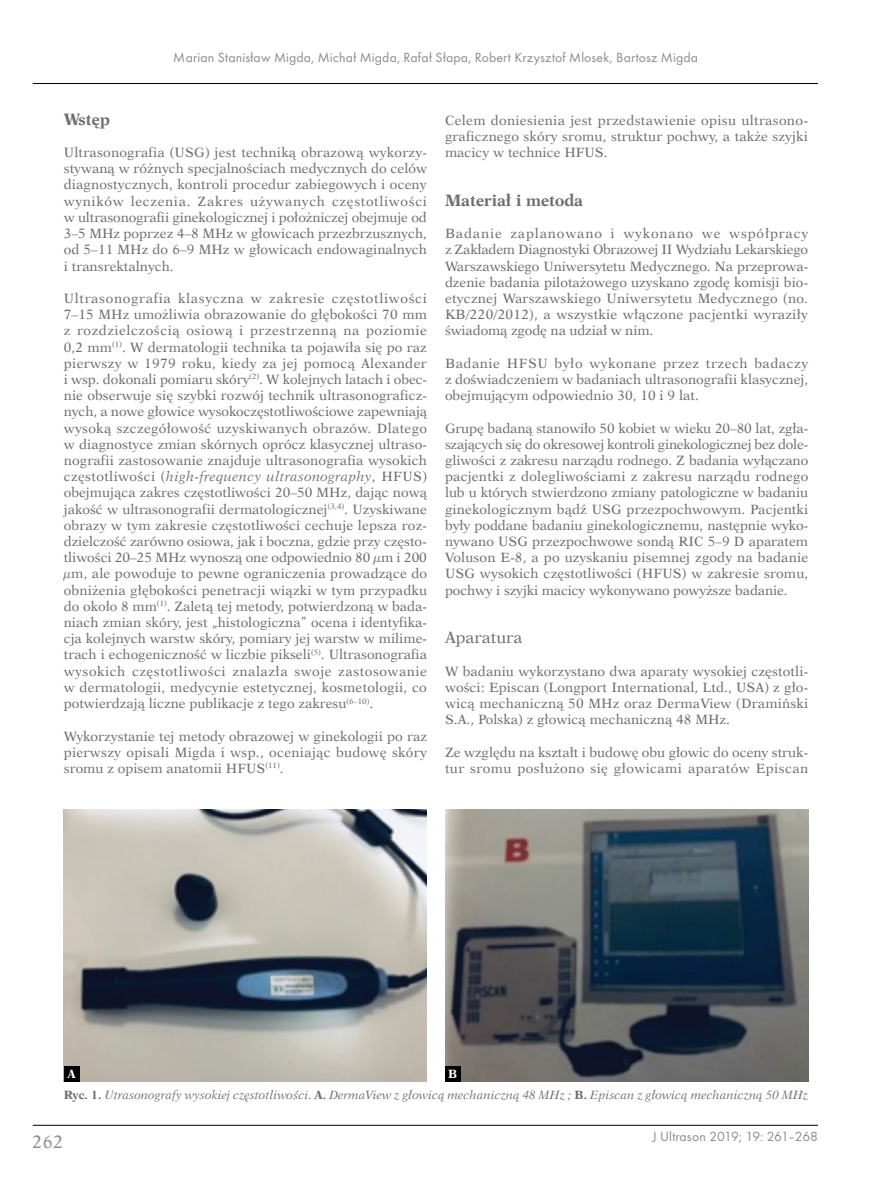
<style>
.page{position:relative;width:872px;height:1191px;background:#fff}
.page>*{position:absolute;margin:0;border:0;box-sizing:border-box;transform-origin:0 0}
.t1{font:18px "Dutch 823 EU Normal";color:#6d6e71}
._1st_Srodtytul_PL_An{font:16.5px "Dutch 823 EU Bold";color:#6d6e71}
._2st_Srodtytul_PL_An{font:16.5px "Dutch 823 EU Normal";color:#6d6e71}
.t2{font:13.8px "Futura TCE";letter-spacing:.01em;color:#6d6e71}
.BPL_-_Body_PL{font:13.5px/16.2px "Dutch 823 EU Normal";color:#6d6e71;text-align:justify}
.BPL_-_Body_PL-2{font:13.5px/16.2px "Dutch 823 EU Normal";letter-spacing:.03em;color:#6d6e71}
.Normalny{font:12px "Dutch 823 EU Italic";color:#6d6e71}
.Normalny-2{font:12px "Dutch 823 EU Bold";color:#fff}
.s1{font-family:"Dutch 823 EU Italic"}
.s2{font-family:"Dutch 823 EU Bold"}
</style>
<div class="page">
<hr style="left:33px;top:1125px;width:785px;height:1px;background:#000">
<hr style="left:33px;top:83px;width:785px;height:1px;background:#000">
<img style="left:64px;top:809px;width:363px;height:272px">
<img style="left:445px;top:809px;width:363px;height:272px">
<div style="left:64px;top:1066px;width:15px;height:15px;background:#000"></div>
<div style="left:445px;top:1066px;width:15px;height:15px;background:#000"></div>
<p class="t2" style="left:174px;top:49px;width:526px">Marian Stanisław Migda, Michał Migda, Rafał Słapa, Robert Krzysztof Mlosek, Bartosz Migda</p>
<p class="_1st_Srodtytul_PL_An" style="left:64px;top:109px;width:48px">Wstęp</p>
<p class="BPL_-_Body_PL" style="left:64px;top:144px;width:365px">Ultrasonografia (USG) jest techniką obrazową wykorzy&shy;stywaną w różnych specjalnościach medycznych do celów diagnostycznych, kontroli procedur zabiegowych i oceny wyników leczenia. Zakres używanych częstotliwości w ultrasonografii ginekologicznej i położniczej obejmuje od 3–5 MHz poprzez 4–8 MHz w głowicach przezbrzusznych, od 5–11 MHz do 6–9 MHz w głowicach endowaginalnych i transrektalnych.</p>
<p class="BPL_-_Body_PL" style="left:64px;top:290px;width:365px">Ultrasonografia klasyczna w zakresie częstotliwości 7–15 MHz umożliwia obrazowanie do głębokości 70 mm z rozdzielczością osiową i przestrzenną na poziomie 0,2 mm<sup>(1)</sup>. W dermatologii technika ta pojawiła się po raz pierwszy w 1979 roku, kiedy za jej pomocą Alexander i wsp. dokonali pomiaru skóry<sup>(2)</sup>. W kolejnych latach i obec&shy;nie obserwuje się szybki rozwój technik ultrasonograficz&shy;nych, a nowe głowice wysokoczęstotliwościowe zapewniają wysoką szczegółowość uzyskiwanych obrazów. Dlatego w diagnostyce zmian skórnych oprócz klasycznej ultraso&shy;nografii zastosowanie znajduje ultrasonografia wysokich częstotliwości (<span class="s1">high-frequency ultrasonography</span>, HFUS) obejmująca zakres częstotliwości 20–50 MHz, dając nową jakość w ultrasonografii dermatologicznej<sup>(3,4)</sup>. Uzyskiwane obrazy w tym zakresie częstotliwości cechuje lepsza roz&shy;dzielczość zarówno osiowa, jak i boczna, gdzie przy często&shy;tliwości 20–25 MHz wynoszą one odpowiednio 80 µm i 200 µm, ale powoduje to pewne ograniczenia prowadzące do obniżenia głębokości penetracji wiązki w tym przypadku do około 8 mm<sup>(1)</sup>. Zaletą tej metody, potwierdzoną w bada&shy;niach zmian skóry, jest „histologiczna” ocena i identyfika&shy;cja kolejnych warstw skóry, pomiary jej warstw w milime&shy;trach i echogeniczność w liczbie pikseli<sup>(5)</sup>. Ultrasonografia wysokich częstotliwości znalazła swoje zastosowanie w dermatologii, medycynie estetycznej, kosmetologii, co potwierdzają liczne publikacje z tego zakresu<sup>(6–10)</sup>.</p>
<p class="BPL_-_Body_PL" style="left:64px;top:728px;width:365px">Wykorzystanie tej metody obrazowej w ginekologii po raz pierwszy opisali Migda i wsp., oceniając budowę skóry sromu z opisem anatomii HFUS<sup>(11)</sup>.</p>
<p class="BPL_-_Body_PL" style="left:445px;top:112px;width:365px">Celem doniesienia jest przedstawienie opisu ultrasono&shy;graficznego skóry sromu, struktur pochwy, a także szyjki macicy w technice HFUS.</p>
<p class="_1st_Srodtytul_PL_An" style="left:445px;top:190px;width:140px">Materiał i metoda</p>
<p class="BPL_-_Body_PL" style="left:445px;top:225px;width:365px">Badanie zaplanowano i wykonano we współpracy z Zakładem Diagnostyki Obrazowej II Wydziału Lekarskiego Warszawskiego Uniwersytetu Medycznego. Na przeprowa&shy;dzenie badania pilotażowego uzyskano zgodę komisji bio&shy;etycznej Warszawskiego Uniwersytetu Medycznego (no.<br>KB/220/2012), a wszystkie włączone pacjentki wyraziły świadomą zgodę na udział w nim.</p>
<p class="BPL_-_Body_PL" style="left:445px;top:355px;width:365px">Badanie HFSU było wykonane przez trzech badaczy z doświadczeniem w badaniach ultrasonografii klasycznej, obejmującym odpowiednio 30, 10 i 9 lat.</p>
<p class="BPL_-_Body_PL" style="left:445px;top:420px;width:365px">Grupę badaną stanowiło 50 kobiet w wieku 20–80 lat, zgła&shy;szających się do okresowej kontroli ginekologicznej bez dole&shy;gliwości z zakresu narządu rodnego. Z badania wyłączano pacjentki z dolegliwościami z zakresu narządu rodnego lub u których stwierdzono zmiany patologiczne w badaniu ginekologicznym bądź USG przezpochwowym. Pacjentki były poddane badaniu ginekologicznemu, następnie wyko&shy;nywano USG przezpochwowe sondą RIC 5–9 D aparatem Voluson E-8, a po uzyskaniu pisemnej zgody na badanie USG wysokich częstotliwości (HFUS) w zakresie sromu, pochwy i szyjki macicy wykonywano powyższe badanie.</p>
<p class="_2st_Srodtytul_PL_An" style="left:445px;top:627px;width:79px">Aparatura</p>
<p class="BPL_-_Body_PL" style="left:445px;top:663px;width:365px">W badaniu wykorzystano dwa aparaty wysokiej częstotli&shy;wości: Episcan (Longport International, Ltd., USA) z gło&shy;wicą mechaniczną 50 MHz oraz DermaView (Dramiński S.A., Polska) z głowicą mechaniczną 48 MHz.</p>
<p class="BPL_-_Body_PL-2" style="left:445px;top:744px;width:365px">Ze względu na kształt i budowę obu głowic do oceny struk&shy;tur sromu posłużono się głowicami aparatów Episcan</p>
<p class="Normalny-2" style="left:67px;top:1066px;width:10px">A</p>
<p class="Normalny-2" style="left:448px;top:1066px;width:11px">B</p>
<p class="Normalny" style="left:64px;top:1087px;width:746px"><span class="s2">Ryc. 1.</span> Utrasonografy wysokiej częstotliwości. <span class="s2">A.</span> DermaView z głowicą mechaniczną 48 MHz ; <span class="s2">B.</span> Episcan z głowicą mechaniczną 50 MHz</p>
<h1 class="t1" style="left:33px;top:1131px;width:32px">262</h1>
<p class="t2" style="left:652px;top:1128px;width:167px">J Ultrason 2019; 19: 261–268</p>
</div>
